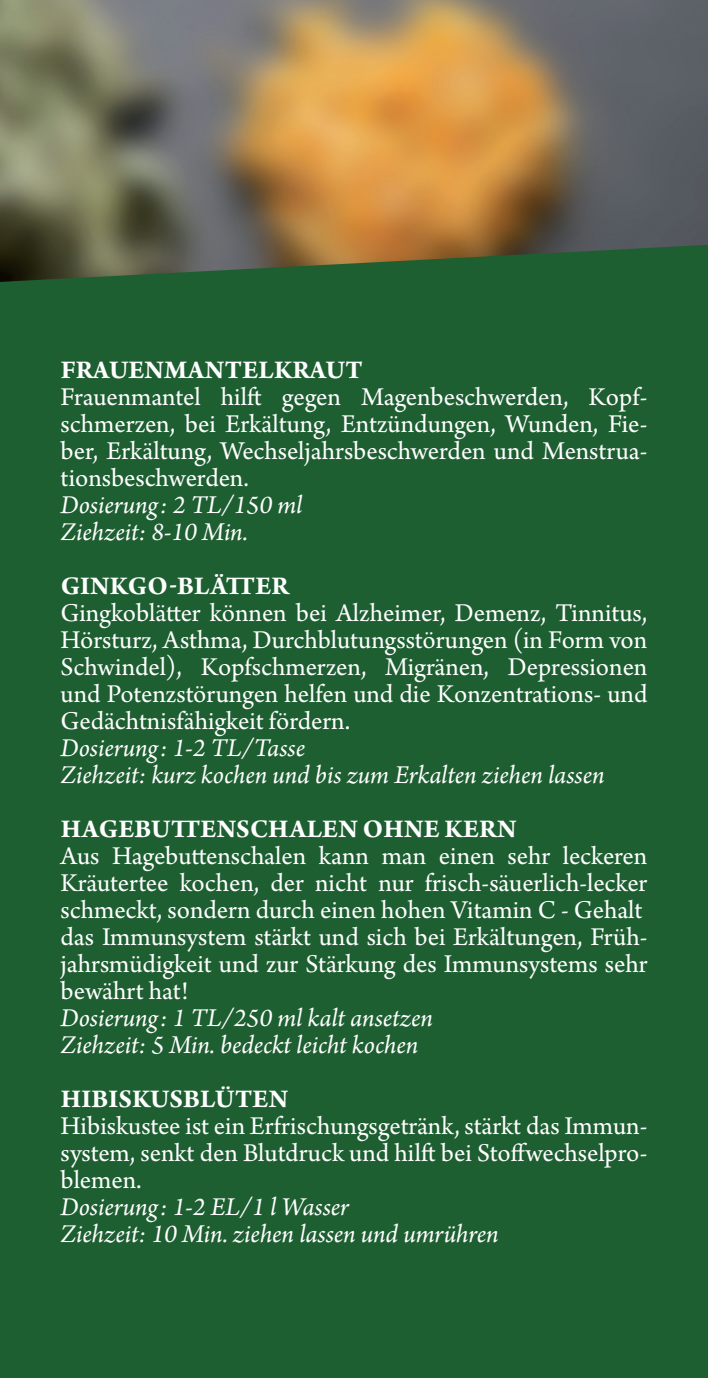
<style>
.page{position:relative;width:708px;height:1378px;background:#fff}
.page>*{position:absolute;margin:0;border:0;box-sizing:border-box;transform-origin:0 0}
.Heilkräuter-Flyer_An{font:27px/27px "Arno Pro";color:#fff;text-align:justify}
.Heilkräuter-Flyer_An-2{font:italic 27px "Arno Pro";color:#fff}
.Heilkräuter-Flyer_Pr{font:700 27px "Arno Pro";letter-spacing:.01em;color:#fff}
</style>
<div class="page">
<img style="left:0;top:0;width:708px;height:245px">
<div style="left:0;top:245px;width:708px;height:1133px;background:#1e5f32"></div>
<p class="Heilkräuter-Flyer_Pr" style="left:61px;top:354px;width:304px">FRAUENMANTELKRAUT</p>
<p class="Heilkräuter-Flyer_An" style="left:61px;top:385px;width:588px">Frauenmantel hilft gegen Magenbeschwerden, Kopf&shy;schmerzen, bei Erkältung, Entzündungen, Wunden, Fie&shy;ber, Erkältung, Wechseljahrsbeschwerden und Menstrua&shy;tionsbeschwerden.</p>
<p class="Heilkräuter-Flyer_An-2" style="left:61px;top:489px;width:243px">Dosierung: 2 TL/150 ml</p>
<p class="Heilkräuter-Flyer_An-2" style="left:61px;top:516px;width:189px">Ziehzeit: 8-10 Min.</p>
<p class="Heilkräuter-Flyer_Pr" style="left:61px;top:570px;width:230px">GINKGO-BLÄTTER</p>
<p class="Heilkräuter-Flyer_An" style="left:61px;top:601px;width:588px">Gingkoblätter können bei Alzheimer, Demenz, Tinnitus, Hörsturz, Asthma, Durchblutungsstörungen (in Form von Schwindel), Kopfschmerzen, Migränen, Depressionen und Potenzstörungen helfen und die Konzentrations- und Gedächtnisfähigkeit fördern.</p>
<p class="Heilkräuter-Flyer_An-2" style="left:61px;top:732px;width:246px">Dosierung: 1-2 TL/Tasse</p>
<p class="Heilkräuter-Flyer_An-2" style="left:61px;top:759px;width:545px">Ziehzeit: kurz kochen und bis zum Erkalten ziehen lassen</p>
<p class="Heilkräuter-Flyer_Pr" style="left:61px;top:813px;width:457px">HAGEBUTTENSCHALEN OHNE KERN</p>
<p class="Heilkräuter-Flyer_An" style="left:61px;top:844px;width:588px">Aus Hagebuttenschalen kann man einen sehr leckeren Kräutertee kochen, der nicht nur frisch-säuerlich-lecker schmeckt, sondern durch einen hohen Vitamin C - Gehalt</p>
<p class="Heilkräuter-Flyer_An" style="left:61px;top:925px;width:588px">das Immunsystem stärkt und sich bei Erkältungen, Früh&shy;jahrsmüdigkeit und zur Stärkung des Immunsystems sehr bewährt hat!</p>
<p class="Heilkräuter-Flyer_An-2" style="left:61px;top:1002px;width:374px">Dosierung: 1 TL/250 ml kalt ansetzen</p>
<p class="Heilkräuter-Flyer_An-2" style="left:61px;top:1029px;width:359px">Ziehzeit: 5 Min. bedeckt leicht kochen</p>
<p class="Heilkräuter-Flyer_Pr" style="left:61px;top:1083px;width:229px">HIBISKUSBLÜTEN</p>
<p class="Heilkräuter-Flyer_An" style="left:61px;top:1114px;width:588px">Hibiskustee ist ein Erfrischungsgetränk, stärkt das Immun&shy;system, senkt den Blutdruck und hilft bei Stoffwechselpro&shy;blemen.</p>
<p class="Heilkräuter-Flyer_An-2" style="left:61px;top:1191px;width:290px">Dosierung: 1-2 EL/1 l Wasser</p>
<p class="Heilkräuter-Flyer_An-2" style="left:61px;top:1218px;width:440px">Ziehzeit: 10 Min. ziehen lassen und umrühren</p>
</div>
